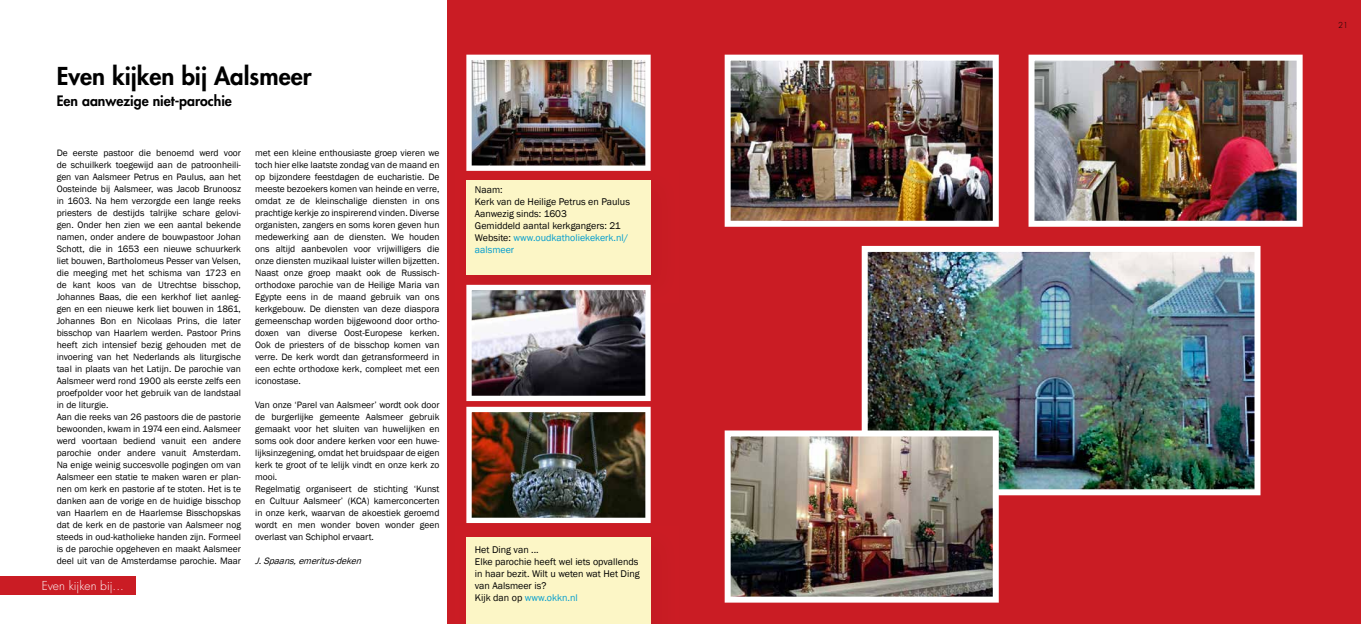
<style>
.page{position:relative;width:1361px;height:624px;background:#fff}
.page>*{position:absolute;margin:0;border:0;box-sizing:border-box;transform-origin:0 0}
.t1{font:800 24px "Futura";color:#000}
.t2{font:800 14px "Futura";color:#000}
.t3{font:300 12px "Futura";color:#fff}
.t4{font:10px/12px "Franklin Gothic";color:#000}
.t5{font:9.5px/12px "Franklin Gothic";color:#000}
.t6{font:italic 9.5px "Franklin Gothic";color:#000}
.t7{font:300 8px "Futura";color:#000}
.s1{color:#009cce}
</style>
<div class="page">
<div style="left:448px;top:0;width:913px;height:624px;background:#ca1c24"></div>
<div style="left:0;top:576px;width:135px;height:18px;background:#ca1c24"></div>
<img style="left:466px;top:284px;width:185px;height:1px">
<div style="left:466px;top:180px;width:185px;height:95px;background:#fcf6c6"></div>
<div style="left:466px;top:537px;width:185px;height:87px;background:#fcf6c6"></div>
<img style="left:466px;top:285px;width:185px;height:116px">
<img style="left:466px;top:407px;width:185px;height:116px">
<img style="left:466px;top:55px;width:185px;height:116px">
<img style="left:861px;top:246px;width:399px;height:249px">
<img style="left:724px;top:55px;width:275px;height:172px">
<img style="left:724px;top:430px;width:275px;height:172px">
<img style="left:1028px;top:55px;width:274px;height:172px">
<h1 class="t1" style="left:57px;top:60px;width:256px">Even kijken bij Aalsmeer</h1>
<h2 class="t2" style="left:57px;top:91px;width:177px">Een aanwezige niet-parochie</h2>
<p class="t5" style="left:57px;top:147px;width:186px">De eerste pastoor die benoemd werd voor de schuilkerk toegewijd aan de patroonheili&shy;gen van Aalsmeer Petrus en Paulus, aan het Oosteinde bij Aalsmeer, was Jacob Brunoosz in 1603. Na hem verzorgde een lange reeks priesters de destijds talrijke schare gelovi&shy;gen. Onder hen zien we een aantal bekende namen, onder andere de bouwpastoor Johan Schott, die in 1653 een nieuwe schuurkerk liet bouwen, Bartholomeus Pesser van Velsen, die meeging met het schisma van 1723 en de kant koos van de Utrechtse bisschop, Johannes Baas, die een kerkhof liet aanleg&shy;gen en een nieuwe kerk liet bouwen in 1861, Johannes Bon en Nicolaas Prins, die later bisschop van Haarlem werden. Pastoor Prins heeft zich intensief bezig gehouden met de invoering van het Nederlands als liturgische taal in plaats van het Latijn. De parochie van Aalsmeer werd rond 1900 als eerste zelfs een proefpolder voor het gebruik van de landstaal in de liturgie.<br>Aan die reeks van 26 pastoors die de pastorie bewoonden, kwam in 1974 een eind. Aalsmeer werd voortaan bediend vanuit een andere parochie onder andere vanuit Amsterdam.<br>Na enige weinig succesvolle pogingen om van Aalsmeer een statie te maken waren er plan&shy;nen om kerk en pastorie af te stoten. Het is te danken aan de vorige en de huidige bisschop van Haarlem en de Haarlemse Bisschopskas dat de kerk en de pastorie van Aalsmeer nog steeds in oud-katholieke handen zijn. Formeel is de parochie opgeheven en maakt Aalsmeer deel uit van de Amsterdamse parochie. Maar</p>
<p class="t5" style="left:255px;top:147px;width:186px;text-align:justify">met een kleine enthousiaste groep vieren we toch hier elke laatste zondag van de maand en op bijzondere feestdagen de eucharistie. De meeste bezoekers komen van heinde en verre, omdat ze de kleinschalige diensten in ons prachtige kerkje zo inspirerend vinden. Diverse organisten, zangers en soms koren geven hun medewerking aan de diensten. We houden ons altijd aanbevolen voor vrijwilligers die onze diensten muzikaal luister willen bijzetten.<br>Naast onze groep maakt ook de Russisch&shy;orthodoxe parochie van de Heilige Maria van Egypte eens in de maand gebruik van ons kerkgebouw. De diensten van deze diaspora gemeenschap worden bijgewoond door ortho&shy;doxen van diverse Oost-Europese kerken.<br>Ook de priesters of de bisschop komen van verre. De kerk wordt dan getransformeerd in een echte orthodoxe kerk, compleet met een iconostase.</p>
<p class="t5" style="left:255px;top:399px;width:186px">Van onze ‘Parel van Aalsmeer’ wordt ook door de burgerlijke gemeente Aalsmeer gebruik gemaakt voor het sluiten van huwelijken en soms ook door andere kerken voor een huwe&shy;lijksinzegening, omdat het bruidspaar de eigen kerk te groot of te lelijk vindt en onze kerk zo mooi.<br>Regelmatig organiseert de stichting ‘Kunst en Cultuur Aalsmeer’ (KCA) kamerconcerten in onze kerk, waarvan de akoestiek geroemd wordt en men wonder boven wonder geen overlast van Schiphol ervaart.</p>
<p class="t6" style="left:255px;top:555px;width:111px">J.Spaans,emeritus-deken</p>
<p class="t3" style="left:42px;top:578px;width:84px">Even kijken bij...</p>
<p class="t4" style="left:475px;top:184px;width:157px">Naam:<br>Kerk van de Heilige Petrus en Paulus<br>Aanwezig sinds: 1603<br>Gemiddeld aantal kerkgangers: 21<br>Website: <span class="s1">www.oudkatholiekekerk.nl/ aalsmeer</span></p>
<p class="t4" style="left:475px;top:543px;width:166px">Het Ding van ...<br>Elke parochie heeft wel iets opvallends in haar bezit. Wilt u weten wat Het Ding van Aalsmeer is?<br>Kijk dan op <span class="s1">www.okkn.nl</span></p>
<p class="t7" style="left:1338px;top:20px;width:11px">21</p>
</div>
